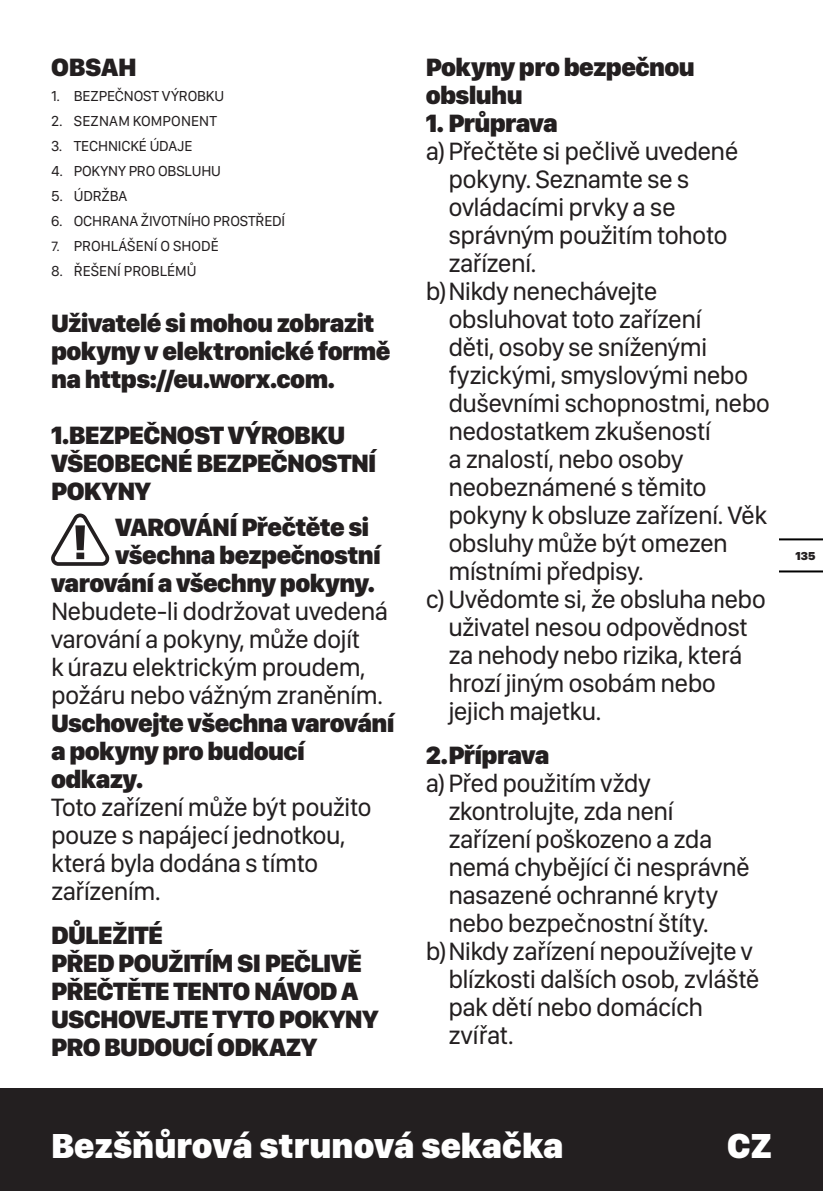
<style>
.page{position:relative;width:823px;height:1191px;background:#fff}
.page>*{position:absolute;margin:0;border:0;box-sizing:border-box;transform-origin:0 0}
.t1{font:900 36px "SF Compact Display";color:#fff}
.t2{font:26px/28px "SF Compact Display";letter-spacing:-.025em;color:#231f20}
.t3{font:900 26px/28px "SF Compact Display";letter-spacing:-.025em;color:#231f20}
.t4{font:15px "SF Compact Display";letter-spacing:-.01em;color:#231f20}
.t5{font:900 12px "SF Compact Display";color:#231f20}
.s1{font-size:14px}
</style>
<div class="page">
<div style="left:0;top:1089px;width:822px;height:102px;background:#231f20"></div>
<hr style="left:779px;top:570px;width:43px;height:2px;background:#000">
<hr style="left:779px;top:538px;width:43px;height:2px;background:#000">
<svg style="left:51px;top:513px;width:58px;height:53px"></svg>
<p class="t3" style="left:51px;top:52px;width:87px">OBSAH</p>
<p class="t4" style="left:51px;top:86px;width:175px">1. BEZPEČNOST VÝROBKU</p>
<p class="t4" style="left:51px;top:111px;width:167px">2. SEZNAM KOMPONENT</p>
<p class="t4" style="left:51px;top:136px;width:143px">3. TECHNICKÉ ÚDAJE</p>
<p class="t4" style="left:51px;top:161px;width:171px">4. POKYNY PRO OBSLUHU</p>
<p class="t4" style="left:51px;top:186px;width:78px">5. ÚDRŽBA</p>
<p class="t4" style="left:51px;top:211px;width:235px">6. OCHRANA ŽIVOTNÍHO PROSTŘEDÍ</p>
<p class="t4" style="left:51px;top:236px;width:169px"><span class="s1">7.</span> PROHLÁŠENÍ O SHODĚ</p>
<p class="t4" style="left:51px;top:261px;width:147px">8. ŘEŠENÍ PROBLÉMŮ</p>
<p class="t3" style="left:51px;top:308px;width:340px">Uživatelé si mohou zobrazit pokyny v elektronické formě na https://eu.worx.com.</p>
<p class="t3" style="left:51px;top:420px;width:295px">1.BEZPEČNOST VÝROBKU</p>
<p class="t3" style="left:51px;top:448px;width:327px">VŠEOBECNÉ BEZPEČNOSTNÍ<br>POKYNY</p>
<p class="t3" style="left:115px;top:512px;width:255px">VAROVÁNÍ Přečtěte si</p>
<p class="t3" style="left:115px;top:540px;width:267px">všechna bezpečnostní</p>
<p class="t3" style="left:51px;top:568px;width:325px">varování a všechny pokyny.</p>
<p class="t2" style="left:51px;top:596px;width:338px">Nebudete-li dodržovat uvedená</p>
<p class="t2" style="left:51px;top:624px;width:310px">varování a pokyny, může dojít</p>
<p class="t2" style="left:51px;top:652px;width:316px">k úrazu elektrickým proudem,</p>
<p class="t2" style="left:51px;top:680px;width:333px">požáru nebo vážným zraněním.</p>
<p class="t3" style="left:51px;top:708px;width:345px">Uschovejte všechna varování a pokyny pro budoucí odkazy.</p>
<p class="t2" style="left:51px;top:792px;width:322px">Toto zařízení může být použito pouze s napájecí jednotkou, která byla dodána s tímto zařízením.</p>
<p class="t3" style="left:51px;top:920px;width:113px">DŮLEŽITÉ</p>
<p class="t3" style="left:51px;top:948px;width:328px">PŘED POUŽITÍM SI PEČLIVĚ<br>PŘEČTĚTE TENTO NÁVOD A<br>USCHOVEJTE TYTO POKYNY</p>
<p class="t3" style="left:51px;top:1032px;width:267px">PRO BUDOUCÍ ODKAZY</p>
<p class="t3" style="left:425px;top:52px;width:270px">Pokyny pro bezpečnou obsluhu</p>
<p class="t3" style="left:425px;top:108px;width:133px">1. Průprava</p>
<p class="t2" style="left:448px;top:136px;width:291px;text-indent:-23px">a)Přečtěte si pečlivě uvedené pokyny. Seznamte se s ovládacími prvky a se správným použitím tohoto zařízení.</p>
<p class="t2" style="left:448px;top:276px;width:323px;text-indent:-23px">b)Nikdy nenechávejte obsluhovat toto zařízení<br>děti, osoby se sníženými fyzickými, smyslovými nebo duševními schopnostmi, nebo nedostatkem zkušeností<br>a znalostí, nebo osoby neobeznámené s těmito pokyny k obsluze zařízení. Věk obsluhy může být omezen místními předpisy.</p>
<p class="t2" style="left:448px;top:584px;width:319px;text-indent:-23px">c)Uvědomte si, že obsluha nebo uživatel nesou odpovědnost za nehody nebo rizika, která hrozí jiným osobám nebo jejich majetku.</p>
<p class="t3" style="left:425px;top:740px;width:125px">2.Příprava</p>
<p class="t2" style="left:448px;top:768px;width:303px;text-indent:-23px">a)Před použitím vždy zkontrolujte, zda není zařízení poškozeno a zda nemá chybějící či nesprávně nasazené ochranné kryty nebo bezpečnostní štíty.</p>
<p class="t2" style="left:448px;top:936px;width:312px;text-indent:-23px">b)Nikdy zařízení nepoužívejte v blízkosti dalších osob, zvláště pak dětí nebo domácích zvířat.</p>
<p class="t5" style="left:795px;top:548px;width:21px">135</p>
<h1 class="t1" style="left:51px;top:1120px;width:513px">Bezšňůrová strunová sekačka</h1>
<h1 class="t1" style="left:726px;top:1120px;width:46px">CZ</h1>
</div>
